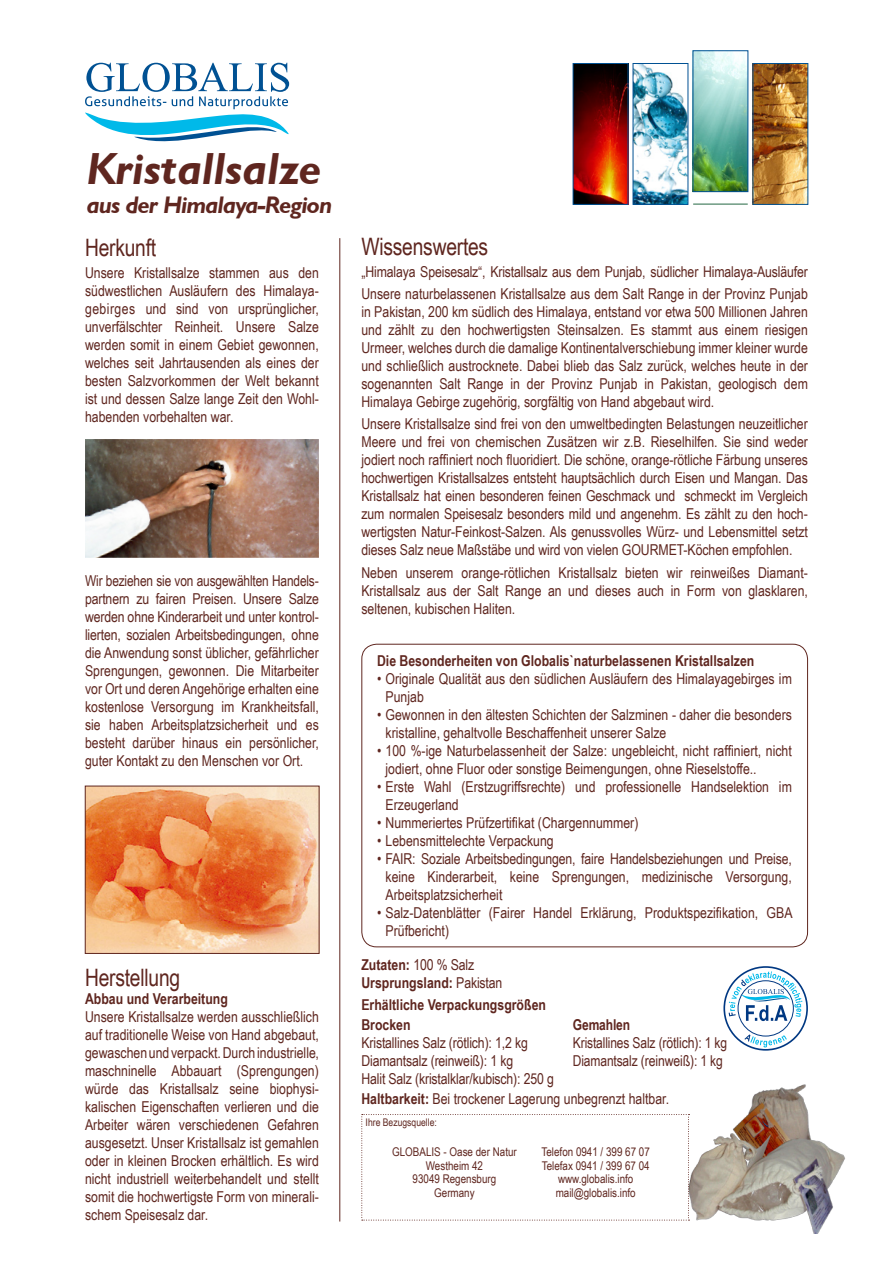
<style>
.page{position:relative;width:893px;height:1263px;background:#fff}
.page>*{position:absolute;margin:0;border:0;box-sizing:border-box;transform-origin:0 0}
.t1{font:italic 700 45px "Gill Sans";color:#5f261f}
.t2{font:24px "Arial Narrow";letter-spacing:-.01em;color:#5f261f}
.t3{font:italic 700 24px "Gill Sans";letter-spacing:-.04em;color:#5f261f}
.t4{font:15px/18px "Arial Narrow";color:#5f261f;text-align:justify}
.t5{font:700 15px "Arial Narrow";color:#5f261f}
.t6{font:12px "Arial Narrow";color:#5f261f}
.t7{font:10.5px "Arial Narrow";color:#5f261f}
.s1{font-weight:400}
.s2{font-weight:700}
</style>
<div class="page">
<img style="left:635px;top:65px;width:51px;height:137px">
<div style="left:633px;top:63px;width:55px;height:141px;border:1px solid #005193"></div>
<img style="left:575px;top:65px;width:51px;height:137px">
<img style="left:695px;top:53px;width:51px;height:137px">
<div style="left:693px;top:51px;width:55px;height:141px;border:1px solid #005193"></div>
<img style="left:755px;top:65px;width:51px;height:137px">
<hr style="left:693px;top:204px;width:55px;height:1px;background:#246843">
<svg style="left:85px;top:63px;width:204px;height:78px"></svg>
<div style="left:723px;top:966px;width:85px;height:85px;border:2px solid #003882;border-radius:50%"></div>
<svg style="left:744px;top:1034px;width:43px;height:13px"></svg>
<svg style="left:729px;top:971px;width:73px;height:50px"></svg>
<div style="left:738px;top:980px;width:56px;height:56px;border:1px solid #003882;border-radius:50%"></div>
<img style="left:689px;top:1084px;width:156px;height:149px">
<div style="left:361px;top:644px;width:447px;height:303px;border:1px solid #5f261f;border-radius:15px"></div>
<hr style="left:339px;top:238px;width:1px;height:983px;background:#5f261f">
<img style="left:85px;top:439px;width:234px;height:119px">
<img style="left:87px;top:788px;width:230px;height:164px">
<div style="left:85px;top:786px;width:234px;height:168px;border:1px solid #5f261f"></div>
<svg style="left:361px;top:1114px;width:328px;height:107px"></svg>
<p class="t1" style="left:87px;top:143px;width:236px">Kristallsalze</p>
<p class="t3" style="left:87px;top:191px;width:247px">aus der Himalaya-Region</p>
<p class="t2" style="left:85px;top:230px;width:73px">Herkunft</p>
<p class="t4" style="left:85px;top:263px;width:235px">Unsere Kristallsalze stammen aus den südwestlichen Ausläufern des Himalaya&shy;gebirges und sind von ursprünglicher, unverfälschter Reinheit. Unsere Salze werden somit in einem Gebiet gewonnen, welches seit Jahrtausenden als eines der besten Salzvorkommen der Welt bekannt ist und dessen Salze lange Zeit den Wohl&shy;habenden vorbehalten war.</p>
<p class="t4" style="left:85px;top:571px;width:235px">Wir beziehen sie von ausgewählten Handels&shy;partnern zu fairen Preisen. Unsere Salze werden ohne Kinderarbeit und unter kontrol&shy;lierten, sozialen Arbeitsbedingungen, ohne die Anwendung sonst üblicher, gefährlicher Sprengungen, gewonnen. Die Mitarbeiter vor Ort und deren Angehörige erhalten eine kostenlose Versorgung im Krankheitsfall, sie haben Arbeitsplatzsicherheit und es besteht darüber hinaus ein persönlicher, guter Kontakt zu den Menschen vor Ort.</p>
<p class="t2" style="left:85px;top:960px;width:97px">Herstellung</p>
<p class="t5" style="left:85px;top:987px;width:144px">Abbau und Verarbeitung</p>
<p class="t4" style="left:85px;top:1007px;width:235px">Unsere Kristallsalze werden ausschließlich auf traditionelle Weise von Hand abgebaut, gewaschen und verpackt. Durch industrielle, maschninelle Abbauart (Sprengungen) würde das Kristallsalz seine biophysi&shy;kalischen Eigenschaften verlieren und die Arbeiter wären verschiedenen Gefahren ausgesetzt. Unser Kristallsalz ist gemahlen oder in kleinen Brocken erhältlich. Es wird nicht industriell weiterbehandelt und stellt somit die hochwertigste Form von minerali&shy;schem Speisesalz dar.</p>
<p class="t2" style="left:361px;top:228px;width:128px">Wissenswertes</p>
<p class="t4" style="left:361px;top:262px;width:448px">„Himalaya Speisesalz“, Kristallsalz aus dem Punjab, südlicher Himalaya-Ausläufer</p>
<p class="t4" style="left:361px;top:284px;width:448px">Unsere naturbelassenen Kristallsalze aus dem Salt Range in der Provinz Punjab in Pakistan, 200 km südlich des Himalaya, entstand vor etwa 500 Millionen Jahren und zählt zu den hochwertigsten Steinsalzen. Es stammt aus einem riesigen Urmeer, welches durch die damalige Kontinentalverschiebung immer kleiner wurde und schließlich austrocknete. Dabei blieb das Salz zurück, welches heute in der sogenannten Salt Range in der Provinz Punjab in Pakistan, geologisch dem Himalaya Gebirge zugehörig, sorgfältig von Hand abgebaut wird.</p>
<p class="t4" style="left:361px;top:414px;width:448px">Unsere Kristallsalze sind frei von den umweltbedingten Belastungen neuzeitlicher Meere und frei von chemischen Zusätzen wir z.B. Rieselhilfen. Sie sind weder jodiert noch raffiniert noch fluoridiert. Die schöne, orange-rötliche Färbung unseres hochwertigen Kristallsalzes entsteht hauptsächlich durch Eisen und Mangan. Das Kristallsalz hat einen besonderen feinen Geschmack und schmeckt im Vergleich zum normalen Speisesalz besonders mild und angenehm. Es zählt zu den hoch&shy;wertigsten Natur-Feinkost-Salzen. Als genussvolles Würz- und Lebensmittel setzt dieses Salz neue Maßstäbe und wird von vielen GOURMET-Köchen empfohlen.</p>
<p class="t4" style="left:361px;top:563px;width:448px">Neben unserem orange-rötlichen Kristallsalz bieten wir reinweißes Diamant-Kristallsalz aus der Salt Range an und dieses auch in Form von glasklaren, seltenen, kubischen Haliten.</p>
<p class="t5" style="left:377px;top:649px;width:379px">Die Besonderheiten von Globalis`naturbelassenen Kristallsalzen</p>
<p class="t4" style="left:386px;top:669px;width:408px;text-indent:-9px">• Originale Qualität aus den südlichen Ausläufern des Himalayagebirges im<br>Punjab</p>
<p class="t4" style="left:386px;top:705px;width:408px;text-indent:-9px">• Gewonnen in den ältesten Schichten der Salzminen - daher die besonders kristalline, gehaltvolle Beschaffenheit unserer Salze</p>
<p class="t4" style="left:386px;top:741px;width:408px;text-indent:-9px">• 100 %-ige Naturbelassenheit der Salze: ungebleicht, nicht raffiniert, nicht jodiert, ohne Fluor oder sonstige Beimengungen, ohne Rieselstoffe..</p>
<p class="t4" style="left:386px;top:777px;width:408px;text-indent:-9px">• Erste Wahl (Erstzugriffsrechte) und professionelle Handselektion im<br>Erzeugerland</p>
<p class="t4" style="left:377px;top:813px;width:263px">• Nummeriertes Prüfzertifikat (Chargennummer)</p>
<p class="t4" style="left:377px;top:831px;width:178px">• Lebensmittelechte Verpackung</p>
<p class="t4" style="left:386px;top:849px;width:408px;text-indent:-9px">• FAIR: Soziale Arbeitsbedingungen, faire Handelsbeziehungen und Preise, keine Kinderarbeit, keine Sprengungen, medizinische Versorgung, Arbeitsplatzsicherheit</p>
<p class="t4" style="left:386px;top:903px;width:409px;text-indent:-9px">• Salz-Datenblätter (Fairer Handel Erklärung, Produktspezifikation, GBA<br>Prüfbericht)</p>
<p class="t5" style="left:361px;top:953px;width:114px">Zutaten: <span class="s1">100 % Salz</span></p>
<p class="t5" style="left:361px;top:971px;width:142px">Ursprungsland: <span class="s1">Pakistan</span></p>
<p class="t5" style="left:361px;top:993px;width:186px">Erhältliche Verpackungsgrößen</p>
<p class="t5" style="left:361px;top:1013px;width:51px">Brocken</p>
<p class="t4" style="left:361px;top:1033px;width:168px">Kristallines Salz (rötlich): 1,2 kg</p>
<p class="t4" style="left:361px;top:1051px;width:153px">Diamantsalz (reinweiß): 1 kg</p>
<p class="t4" style="left:361px;top:1069px;width:194px">Halit Salz (kristalklar/kubisch): 250 g</p>
<p class="t5" style="left:573px;top:1013px;width:59px">Gemahlen</p>
<p class="t4" style="left:573px;top:1033px;width:156px">Kristallines Salz (rötlich): 1 kg</p>
<p class="t4" style="left:573px;top:1051px;width:151px">Diamantsalz (reinweiß): 1 kg</p>
<p class="t4" style="left:361px;top:1089px;width:309px"><span class="s2">Haltbarkeit:</span> Bei trockener Lagerung unbegrenzt haltbar.</p>
<p class="t7" style="left:366px;top:1115px;width:73px">Ihre Bezugsquelle:</p>
<p class="t6" style="left:392px;top:1143px;width:126px">GLOBALIS - Oase der Natur</p>
<p class="t6" style="left:426px;top:1157px;width:59px">Westheim 42</p>
<p class="t6" style="left:413px;top:1170px;width:85px">93049 Regensburg</p>
<p class="t6" style="left:434px;top:1184px;width:42px">Germany</p>
<p class="t6" style="left:542px;top:1143px;width:110px">Telefon 0941 / 399 67 07</p>
<p class="t6" style="left:542px;top:1157px;width:109px">Telefax 0941 / 399 67 04</p>
<p class="t6" style="left:558px;top:1170px;width:77px">www.globalis.info</p>
<p class="t6" style="left:556px;top:1184px;width:81px">mail@globalis.info</p>
</div>
